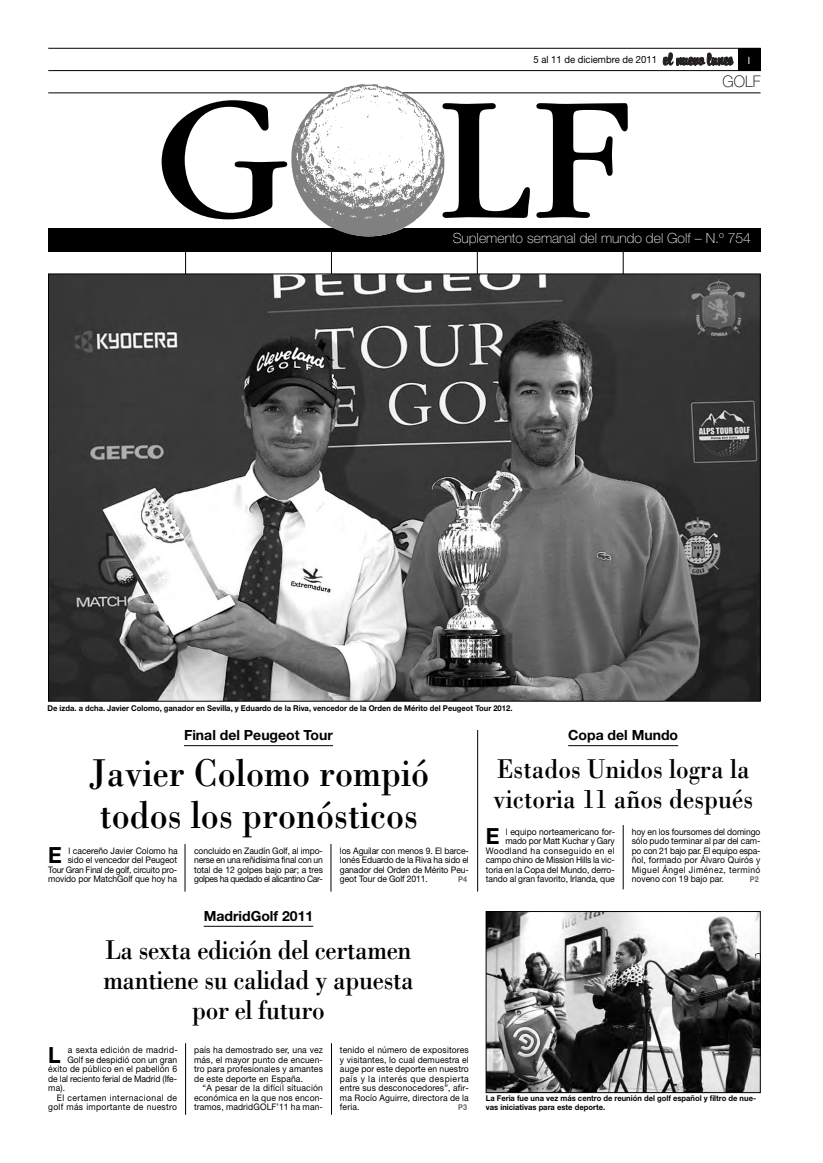
<style>
.page{position:relative;width:823px;height:1163px;background:#fff}
.page>*{position:absolute;margin:0;border:0;box-sizing:border-box;transform-origin:0 0}
.t1{font:182.9px "ITC Garamond Std";color:#000}
.t2{font:40px/42px "Bodoni Std";color:#000;scale:.9 1}
.t3{font:28px/30px "Bodoni Std";letter-spacing:-.015em;color:#000;scale:.9 1}
.t4{font:700 22.3px "Helvetica Neue LT Std";color:#000;scale:.95 1}
.t5{font:100 16px "Helvetica Neue LT Std";color:#000;scale:.95 1}
.t6{font:700 14px "Helvetica Neue LT Std";color:#000}
.t7{font:100 14px "Helvetica Neue LT Std";color:#fff}
.t8{font:10px "Helvetica Neue LT Std";color:#000;scale:.95 1}
.t9{font:10px "Helvetica Neue LT Std";color:#fff;scale:.95 1}
.t10{font:9px/9.5px "Helvetica Neue LT Std";color:#000;text-align:justify;scale:.95 1}
.t11{font:9px "Helvetica Neue LT Std";letter-spacing:.02em;color:#000;scale:.95 1}
.t12{font:9px "Helvetica Neue LT Std";letter-spacing:.035em;color:#000;scale:.95 1}
.t13{font:9px "Helvetica Neue LT Std";letter-spacing:.05em;color:#000;scale:.95 1}
.t14{font:9px "Helvetica Neue LT Std";letter-spacing:.03em;color:#000;scale:.95 1}
.t15{font:700 8px/9.5px "Helvetica Neue LT Std";color:#000;scale:.95 1}
.t16{font:700 8px "Helvetica Neue LT Std";color:#666;scale:.9 1}
</style>
<div class="page">
<div style="left:737px;top:48px;width:23px;height:23px;background:#000"></div>
<hr style="left:48px;top:48px;width:712px;height:1px;background:#000">
<hr style="left:48px;top:70px;width:712px;height:1px;background:#000">
<hr style="left:48px;top:93px;width:712px;height:1px;background:#000">
<hr style="left:185px;top:245px;width:1px;height:332px;background:#000">
<hr style="left:331px;top:245px;width:1px;height:332px;background:#000">
<hr style="left:477px;top:245px;width:1px;height:332px;background:#000">
<hr style="left:622px;top:245px;width:1px;height:332px;background:#000">
<svg style="left:662px;top:52px;width:70px;height:15px"></svg>
<div style="left:48px;top:228px;width:712px;height:23px;background:#000"></div>
<img style="left:291px;top:84px;width:154px;height:153px">
<img style="left:50px;top:275px;width:708px;height:424px">
<hr style="left:184px;top:745px;width:149px;height:1px;background:#000">
<hr style="left:204px;top:925px;width:109px;height:1px;background:#000">
<hr style="left:568px;top:745px;width:109px;height:1px;background:#000">
<img style="left:487px;top:913px;width:271px;height:177px">
<div style="left:485px;top:911px;width:275px;height:181px;border:1px solid #000"></div>
<hr style="left:185px;top:1042px;width:1px;height:72px;background:#000">
<hr style="left:622px;top:824px;width:1px;height:65px;background:#000">
<hr style="left:331px;top:1042px;width:1px;height:72px;background:#000">
<hr style="left:477px;top:729px;width:1px;height:162px;background:#000">
<hr style="left:185px;top:843px;width:1px;height:48px;background:#000">
<hr style="left:330px;top:843px;width:1px;height:48px;background:#000">
<p class="t8" style="left:533px;top:56px;width:131px">5 al 11 de diciembre de 2011</p>
<p class="t1" style="left:154px;top:47px;width:478px">G LF</p>
<p class="t7" style="left:452px;top:230px;width:299px">Suplemento semanal del mundo del Golf – N.º 754</p>
<p class="t9" style="left:747px;top:56px;width:4px">I</p>
<p class="t5" style="left:722px;top:72px;width:41px">GOLF</p>
<p class="t15" style="left:47px;top:704px;width:490px">De izda. a dcha. Javier Colomo, ganador en Sevilla, y Eduardo de la Riva, vencedor de la Orden de Mérito del Peugeot Tour 2012.</p>
<p class="t6" style="left:184px;top:730px;width:150px">Final del Peugeot Tour</p>
<p class="t2" style="left:89px;top:755px;width:379px">Javier Colomo rompió todos los pronósticos</p>
<p class="t10" style="left:48px;top:846px;width:138px;text-align:right">l cacereño Javier Colomo ha<br>sido el vencedor del Peugeot<br>Tour Gran Final de golf, circuito pro&shy;movido por MatchGolf que hoy ha</p>
<p class="t10" style="left:194px;top:846px;width:137px">concluido en Zaudín Golf, al impo&shy;nerse en una reñidísima final con un total de 12 golpes bajo par; a tres golpes ha quedado el alicantino Car-</p>
<p class="t10" style="left:340px;top:846px;width:137px">los Aguilar con menos 9. El barce&shy;lonés Eduardo de la Riva ha sido el ganador del Orden de Mérito Peu&shy;geot Tour de Golf 2011.</p>
<p class="t4" style="left:48px;top:847px;width:16px">E</p>
<p class="t16" style="left:458px;top:876px;width:11px">P4</p>
<p class="t6" style="left:204px;top:910px;width:111px">MadridGolf 2011</p>
<p class="t3" style="left:103px;top:936px;width:346px;text-align:center">La sexta edición del certamen mantiene su calidad y apuesta por el futuro</p>
<p class="t4" style="left:48px;top:1046px;width:15px">L</p>
<p class="t14" style="left:68px;top:1046px;width:117px">a sexta edición de madrid-</p>
<p class="t10" style="left:67px;top:1055px;width:117px">Golf se despidió con un gran</p>
<p class="t10" style="left:48px;top:1064px;width:137px">éxito de público en el pabellón 6</p>
<p class="t10" style="left:48px;top:1074px;width:137px">de lal reciento ferial de Madrid (Ife-</p>
<p class="t10" style="left:48px;top:1083px;width:19px">ma).</p>
<p class="t13" style="left:57px;top:1094px;width:128px">El certamen internacional de</p>
<p class="t12" style="left:48px;top:1103px;width:137px">golf más importante de nuestro</p>
<p class="t10" style="left:194px;top:1046px;width:137px">país ha demostrado ser, una vez</p>
<p class="t10" style="left:194px;top:1055px;width:137px">más, el mayor punto de encuen-</p>
<p class="t10" style="left:194px;top:1065px;width:137px">tro para profesionales y amantes</p>
<p class="t10" style="left:194px;top:1074px;width:116px">de este deporte en España.</p>
<p class="t11" style="left:202px;top:1084px;width:128px">“A pesar de la difícil situación</p>
<p class="t10" style="left:194px;top:1093px;width:137px">económica en la que nos encon-</p>
<p class="t10" style="left:194px;top:1103px;width:137px">tramos, madridGOLF’11 ha man-</p>
<p class="t10" style="left:340px;top:1046px;width:137px">tenido el número de expositores y visitantes, lo cual demuestra el auge por este deporte en nuestro país y la interés que despierta entre sus desconocedores”, afir&shy;ma Rocío Aguirre, directora de la feria.</p>
<p class="t16" style="left:458px;top:1104px;width:11px">P3</p>
<p class="t6" style="left:568px;top:730px;width:111px">Copa del Mundo</p>
<p class="t3" style="left:493px;top:756px;width:290px">Estados Unidos logra la victoria 11 años después</p>
<p class="t10" style="left:485px;top:827px;width:138px;text-align:right">l equipo norteamericano for&shy;mado por Matt Kuchar y Gary<br>Woodland ha conseguido en el campo chino de Mission Hills la vic&shy;toria en la Copa del Mundo, derro&shy;tando al gran favorito, Irlanda, que</p>
<p class="t10" style="left:631px;top:827px;width:137px">hoy en los foursomes del domingo sólo pudo terminar al par del cam&shy;po con 21 bajo par. El equipo espa&shy;ñol, formado por Álvaro Quirós y Miguel Ángel Jiménez, terminó noveno con 19 bajo par.</p>
<p class="t4" style="left:485px;top:828px;width:16px">E</p>
<p class="t16" style="left:749px;top:876px;width:11px">P2</p>
<p class="t15" style="left:485px;top:1093px;width:286px">La Feria fue una vez más centro de reunión del golf español y filtro de nue&shy;vas iniciativas para este deporte.</p>
</div>
